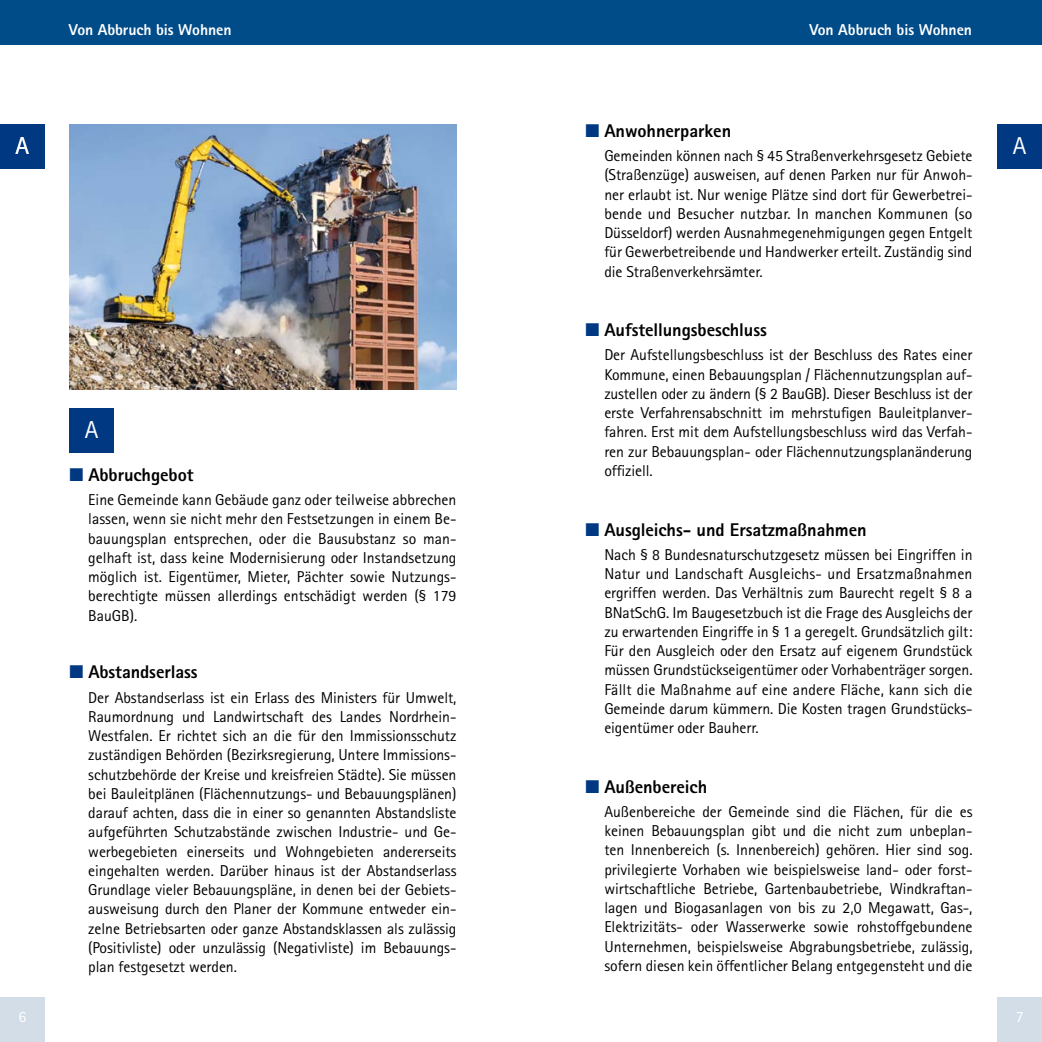
<style>
.page{position:relative;width:1042px;height:1042px;background:#fff}
.page>*{position:absolute;margin:0;border:0;box-sizing:border-box;transform-origin:0 0}
.t1{font:24.5px "Agfa Rotis Sans Serif";color:#fff}
.t2{font:800 18.38px "Agfa Rotis Sans Serif";letter-spacing:-.005em;color:#000}
.t3{font:15.75px/19.2px "Agfa Rotis Sans Serif";letter-spacing:-.005em;color:#000;text-align:justify}
.t4{font:800 15.75px "Agfa Rotis Sans Serif";letter-spacing:-.005em;color:#fff}
.t5{font:15.75px "Agfa Rotis Sans Serif";color:#fff}
.s1{color:#003882}
</style>
<div class="page">
<div style="left:0;top:997px;width:45px;height:45px;background:#d2dde8"></div>
<div style="left:997px;top:997px;width:45px;height:45px;background:#d2dde8"></div>
<div style="left:997px;top:124px;width:45px;height:45px;background:#003882"></div>
<div style="left:0;top:124px;width:45px;height:45px;background:#003882"></div>
<div style="left:69px;top:408px;width:45px;height:45px;background:#003882"></div>
<img style="left:69px;top:124px;width:387px;height:265px">
<div style="left:0;top:0;width:1042px;height:45px;background:#004c89"></div>
<p class="t4" style="left:69px;top:19px;width:164px">Von Abbruch bis Wohnen</p>
<p class="t4" style="left:809px;top:19px;width:164px">Von Abbruch bis Wohnen</p>
<p class="t2" style="left:585px;top:119px;width:147px"><span class="s1">■</span> Anwohnerparken</p>
<p class="t3" style="left:604px;top:146px;width:370px">Gemeinden können nach § 45 Straßenverkehrsgesetz Gebiete (Straßenzüge) ausweisen, auf denen Parken nur für Anwoh&shy;ner erlaubt ist. Nur wenige Plätze sind dort für Gewerbetrei&shy;bende und Besucher nutzbar. In manchen Kommunen (so Düsseldorf) werden Ausnahmegenehmigungen gegen Entgelt für Gewerbetreibende und Handwerker erteilt. Zuständig sind die Straßenverkehrsämter.</p>
<h1 class="t1" style="left:16px;top:131px;width:15px">A</h1>
<h1 class="t1" style="left:1013px;top:131px;width:15px">A</h1>
<h1 class="t1" style="left:85px;top:415px;width:15px">A</h1>
<p class="t2" style="left:69px;top:463px;width:126px"><span class="s1">■</span> Abbruchgebot</p>
<p class="t3" style="left:88px;top:490px;width:370px">Eine Gemeinde kann Gebäude ganz oder teilweise abbrechen lassen, wenn sie nicht mehr den Festsetzungen in einem Be&shy;bauungsplan entsprechen, oder die Bausubstanz so man&shy;gelhaft ist, dass keine Modernisierung oder Instandsetzung möglich ist. Eigentümer, Mieter, Pächter sowie Nutzungs&shy;berechtigte müssen allerdings entschädigt werden (§ 179<br>BauGB).</p>
<p class="t2" style="left:69px;top:660px;width:130px"><span class="s1">■</span> Abstandserlass</p>
<p class="t3" style="left:88px;top:687px;width:370px">Der Abstandserlass ist ein Erlass des Ministers für Umwelt, Raumordnung und Landwirtschaft des Landes Nordrhein-Westfalen. Er richtet sich an die für den Immissionsschutz zuständigen Behörden (Bezirksregierung, Untere Immissions&shy;schutzbehörde der Kreise und kreisfreien Städte). Sie müssen bei Bauleitplänen (Flächennutzungs- und Bebauungsplänen) darauf achten, dass die in einer so genannten Abstandsliste aufgeführten Schutzabstände zwischen Industrie- und Ge&shy;werbegebieten einerseits und Wohngebieten andererseits eingehalten werden. Darüber hinaus ist der Abstandserlass Grundlage vieler Bebauungspläne, in denen bei der Gebiets&shy;ausweisung durch den Planer der Kommune entweder ein&shy;zelne Betriebsarten oder ganze Abstandsklassen als zulässig (Positivliste) oder unzulässig (Negativliste) im Bebauungs&shy;plan festgesetzt werden.</p>
<p class="t2" style="left:585px;top:318px;width:183px"><span class="s1">■</span> Aufstellungsbeschluss</p>
<p class="t3" style="left:604px;top:345px;width:370px">Der Aufstellungsbeschluss ist der Beschluss des Rates einer Kommune, einen Bebauungsplan / Flächennutzungsplan auf&shy;zustellen oder zu ändern (§ 2 BauGB). Dieser Beschluss ist der erste Verfahrensabschnitt im mehrstufigen Bauleitplanver&shy;fahren. Erst mit dem Aufstellungsbeschluss wird das Verfah&shy;ren zur Bebauungsplan- oder Flächennutzungsplanänderung offiziell.</p>
<p class="t2" style="left:585px;top:517px;width:283px"><span class="s1">■</span> Ausgleichs- und Ersatzmaßnahmen</p>
<p class="t3" style="left:604px;top:545px;width:370px">Nach § 8 Bundesnaturschutzgesetz müssen bei Eingriffen in Natur und Landschaft Ausgleichs- und Ersatzmaßnahmen ergriffen werden. Das Verhältnis zum Baurecht regelt § 8 a BNatSchG. Im Baugesetzbuch ist die Frage des Ausgleichs der zu erwartenden Eingriffe in § 1 a geregelt. Grundsätzlich gilt:<br>Für den Ausgleich oder den Ersatz auf eigenem Grundstück müssen Grundstückseigentümer oder Vorhabenträger sorgen.<br>Fällt die Maßnahme auf eine andere Fläche, kann sich die Gemeinde darum kümmern. Die Kosten tragen Grundstücks&shy;eigentümer oder Bauherr.</p>
<p class="t2" style="left:585px;top:774px;width:123px"><span class="s1">■</span> Außenbereich</p>
<p class="t3" style="left:604px;top:802px;width:370px">Außenbereiche der Gemeinde sind die Flächen, für die es keinen Bebauungsplan gibt und die nicht zum unbeplan&shy;ten Innenbereich (s. Innenbereich) gehören. Hier sind sog. privilegierte Vorhaben wie beispielsweise land- oder forst&shy;wirtschaftliche Betriebe, Gartenbaubetriebe, Windkraftan&shy;lagen und Biogasanlagen von bis zu 2,0 Megawatt, Gas-, Elektrizitäts- oder Wasserwerke sowie rohstoffgebundene Unternehmen, beispielsweise Abgrabungsbetriebe, zulässig, sofern diesen kein öffentlicher Belang entgegensteht und die</p>
<p class="t5" style="left:18px;top:1008px;width:9px">6</p>
<p class="t5" style="left:1015px;top:1008px;width:9px">7</p>
</div>
